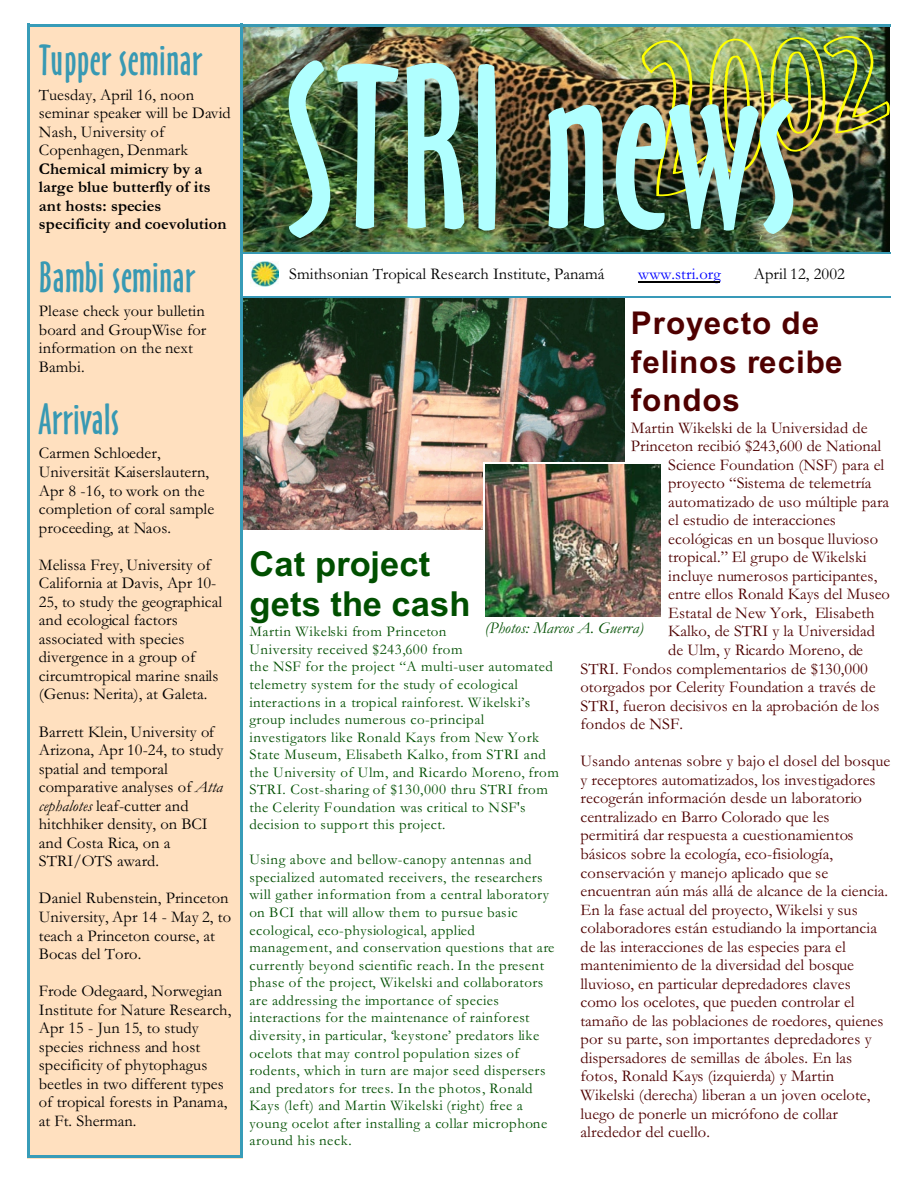
<style>
.page{position:relative;width:918px;height:1188px;background:#fff}
.page>*{position:absolute;margin:0;border:0;box-sizing:border-box;transform-origin:0 0}
.t1{font:216px "Oz Handicraft BT";color:#b0ffff}
.t2{font:40.5px "Oz Handicraft BT";letter-spacing:.015em;color:#3899b3}
.t3{font:700 34.5px/39.6px "Arial";letter-spacing:.005em;color:#004f00}
.t4{font:700 31.35px/38.7px "Arial";letter-spacing:.03em;color:#4f0000}
.t5{font:16.5px/18.6px "Garamond";letter-spacing:.005em;color:#4f0000}
.t6{font:16.5px/18.6px "Garamond";letter-spacing:.005em;color:#000}
.t7{font:700 16.5px/18.6px "Garamond";letter-spacing:.005em;color:#000}
.t8{font:italic 16.5px "Garamond";color:#004f00}
.t9{font:16.5px "Garamond";letter-spacing:.005em;color:#00f}
.t10{font:15px/17.5px "Garamond";letter-spacing:.03em;color:#004f00}
.s1{font-style:italic}
</style>
<div class="page">
<img style="left:243px;top:27px;width:647px;height:225px">
<img style="left:640px;top:35px;width:250px;height:162px">
<img style="left:243px;top:299px;width:381px;height:231px">
<img style="left:485px;top:464px;width:175px;height:153px">
<img style="left:250px;top:261px;width:29px;height:26px">
<hr style="left:638px;top:281px;width:82px;height:1px;background:#000">
<hr style="left:242px;top:24px;width:649px;height:3px;background:#3899b3">
<hr style="left:242px;top:252px;width:649px;height:2px;background:#3899b3">
<hr style="left:243px;top:296px;width:648px;height:2px;background:#3899b8">
<hr style="left:483px;top:462px;width:2px;height:156px;background:#fff">
<hr style="left:485px;top:462px;width:182px;height:2px;background:#fff">
<div style="left:27px;top:24px;width:216px;height:1134px;background:#ffe0bf"></div>
<hr style="left:27px;top:24px;width:3px;height:1134px;background:#389cb8">
<hr style="left:240px;top:24px;width:3px;height:1134px;background:#389cb8">
<hr style="left:27px;top:24px;width:216px;height:2px;background:#389cb8">
<hr style="left:27px;top:1156px;width:216px;height:2px;background:#389cb8">
<h2 class="t2" style="left:39px;top:44px;width:165px">Tupper seminar</h2>
<p class="t6" style="left:39px;top:87px;width:193px">Tuesday, April 16, noon seminar speaker will be David<br>Nash, University of<br>Copenhagen, Denmark</p>
<p class="t7" style="left:39px;top:161px;width:189px">Chemical mimicry by a large blue butterfly of its ant hosts: species specificity and coevolution</p>
<h2 class="t2" style="left:39px;top:261px;width:158px">Bambi seminar</h2>
<p class="t6" style="left:39px;top:304px;width:169px">Please check your bulletin board and GroupWise for information on the next<br>Bambi.</p>
<h2 class="t2" style="left:39px;top:403px;width:82px">Arrivals</h2>
<p class="t6" style="left:39px;top:446px;width:177px">Carmen Schloeder,<br>Universität Kaiserslautern,<br>Apr 8 -16, to work on the completion of coral sample proceeding, at Naos.</p>
<p class="t6" style="left:39px;top:557px;width:185px">Melissa Frey, University of<br>California at Davis, Apr 10-<br>25, to study the geographical and ecological factors associated with species divergence in a group of circumtropical marine snails (Genus: Nerita), at Galeta.</p>
<p class="t6" style="left:39px;top:724px;width:186px">Barrett Klein, University of<br>Arizona, Apr 10-24, to study spatial and temporal comparative analyses of <span class="s1">Atta cephalotes</span> leaf-cutter and hitchhiker density, on BCI and Costa Rica, on a<br>STRI/OTS award.</p>
<p class="t6" style="left:39px;top:891px;width:194px">Daniel Rubenstein, Princeton<br>University, Apr 14 - May 2, to teach a Princeton course, at<br>Bocas del Toro.</p>
<p class="t6" style="left:39px;top:984px;width:194px">Frode Odegaard, Norwegian<br>Institute for Nature Research,<br>Apr 15 - Jun 15, to study species richness and host specificity of phytophagus beetles in two different types of tropical forests in Panama, at Ft. Sherman.</p>
<h1 class="t1" style="left:285px;top:63px;width:515px">STRI news</h1>
<p class="t6" style="left:289px;top:267px;width:317px">Smithsonian Tropical Research Institute, Panamá</p>
<p class="t9" style="left:638px;top:269px;width:84px">www.stri.org</p>
<p class="t6" style="left:754px;top:267px;width:93px">April 12, 2002</p>
<h3 class="t4" style="left:631px;top:306px;width:213px">Proyecto de felinos recibe fondos</h3>
<p class="t5" style="left:631px;top:420px;width:238px">Martin Wikelski de la Universidad de</p>
<p class="t5" style="left:631px;top:439px;width:252px">Princeton recibió $243,600 de National</p>
<p class="t5" style="left:668px;top:457px;width:218px">Science Foundation (NSF) para el</p>
<p class="t5" style="left:668px;top:476px;width:205px">proyecto “Sistema de telemetría</p>
<p class="t5" style="left:668px;top:494px;width:223px">automatizado de uso múltiple para</p>
<p class="t5" style="left:668px;top:513px;width:169px">el estudio de interacciones</p>
<p class="t5" style="left:668px;top:531px;width:212px">ecológicas en un bosque lluvioso</p>
<p class="t5" style="left:668px;top:550px;width:200px">tropical.” El grupo de Wikelski</p>
<p class="t5" style="left:668px;top:568px;width:211px">incluye numerosos participantes,</p>
<p class="t5" style="left:668px;top:587px;width:223px">entre ellos Ronald Kays del Museo</p>
<p class="t5" style="left:668px;top:605px;width:208px">Estatal de New York, Elisabeth</p>
<p class="t5" style="left:668px;top:624px;width:208px">Kalko, de STRI y la Universidad</p>
<p class="t5" style="left:668px;top:642px;width:196px">de Ulm, y Ricardo Moreno, de</p>
<p class="t5" style="left:580px;top:661px;width:289px">STRI. Fondos complementarios de $130,000</p>
<p class="t5" style="left:580px;top:680px;width:297px">otorgados por Celerity Foundation a través de</p>
<p class="t5" style="left:580px;top:698px;width:300px">STRI, fueron decisivos en la aprobación de los</p>
<p class="t5" style="left:580px;top:717px;width:104px">fondos de NSF.</p>
<p class="t5" style="left:580px;top:754px;width:311px">Usando antenas sobre y bajo el dosel del bosque y receptores automatizados, los investigadores recogerán información desde un laboratorio centralizado en Barro Colorado que les permitirá dar respuesta a cuestionamientos básicos sobre la ecología, eco-fisiología, conservación y manejo aplicado que se encuentran aún más allá de alcance de la ciencia.<br>En la fase actual del proyecto, Wikelsi y sus colaboradores están estudiando la importancia de las interacciones de las especies para el mantenimiento de la diversidad del bosque lluvioso, en particular depredadores claves como los ocelotes, que pueden controlar el tamaño de las poblaciones de roedores, quienes por su parte, son importantes depredadores y dispersadores de semillas de áboles. En las fotos, Ronald Kays (izquierda) y Martin Wikelski (derecha) liberan a un joven ocelote, luego de ponerle un micrófono de collar alrededor del cuello.</p>
<h3 class="t3" style="left:249px;top:548px;width:223px">Cat project gets the cash</h3>
<p class="t10" style="left:249px;top:625px;width:311px">Martin Wikelski from Princeton<br>University received $243,600 from<br>the NSF for the project “A multi-user automated telemetry system for the study of ecological interactions in a tropical rainforest. Wikelski’s group includes numerous co-principal investigators like Ronald Kays from New York State Museum, Elisabeth Kalko, from STRI and the University of Ulm, and Ricardo Moreno, from STRI. Cost-sharing of $130,000 thru STRI from the Celerity Foundation was critical to NSF's decision to support this project.</p>
<p class="t10" style="left:249px;top:853px;width:306px">Using above and bellow-canopy antennas and specialized automated receivers, the researchers will gather information from a central laboratory on BCI that will allow them to pursue basic ecological, eco-physiological, applied management, and conservation questions that are currently beyond scientific reach. In the present phase of the project, Wikelski and collaborators are addressing the importance of species interactions for the maintenance of rainforest diversity, in particular, ‘keystone’ predators like ocelots that may control population sizes of rodents, which in turn are major seed dispersers and predators for trees. In the photos, Ronald Kays (left) and Martin Wikelski (right) free a young ocelot after installing a collar microphone around his neck.</p>
<p class="t8" style="left:485px;top:622px;width:160px">(Photos: Marcos A. Guerra)</p>
</div>
